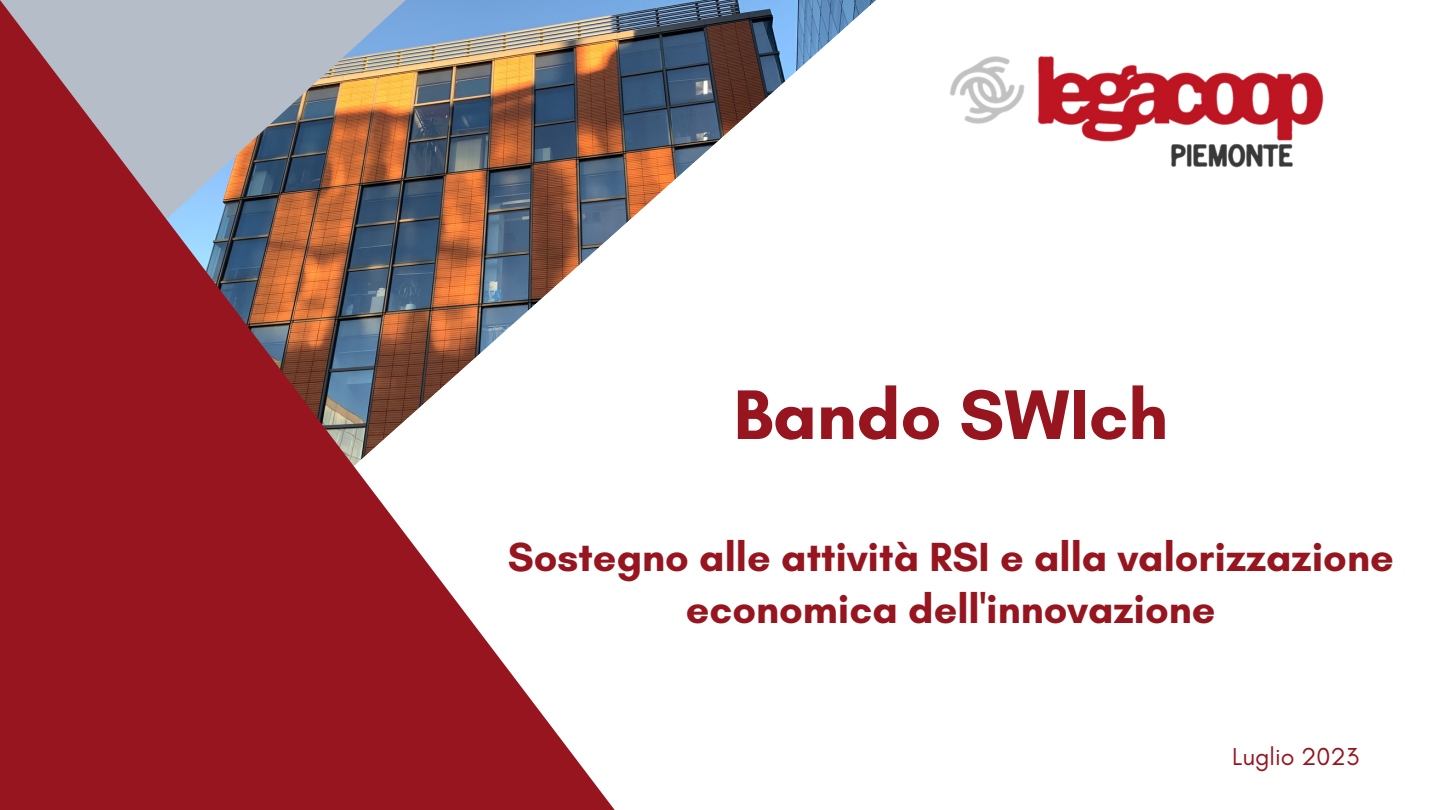
<style>
.page{position:relative;width:1440px;height:810px;background:#fff}
.page>*{position:absolute;margin:0;border:0;box-sizing:border-box;transform-origin:0 0}
.t1{font:700 71.4px "Glacial Indifference";color:#96151f}
.t2{font:700 41.4px/51.8px "Glacial Indifference";color:#96151f;text-align:center}
.t3{font:25px "Glacial Indifference";color:#96151f}
</style>
<div class="page">
<svg style="left:622px;top:0;width:254px;height:227px"></svg>
<svg style="left:0;top:0;width:622px;height:810px"></svg>
<img style="left:950px;top:56px;width:374px;height:112px">
<p class="t1" style="left:734px;top:371px;width:436px">Bando SWIch</p>
<p class="t2" style="left:508px;top:531px;width:888px">Sostegno alle attività RSI e alla valorizzazione economica dell'innovazione</p>
<p class="t3" style="left:1232px;top:742px;width:128px">Luglio 2023</p>
</div>
